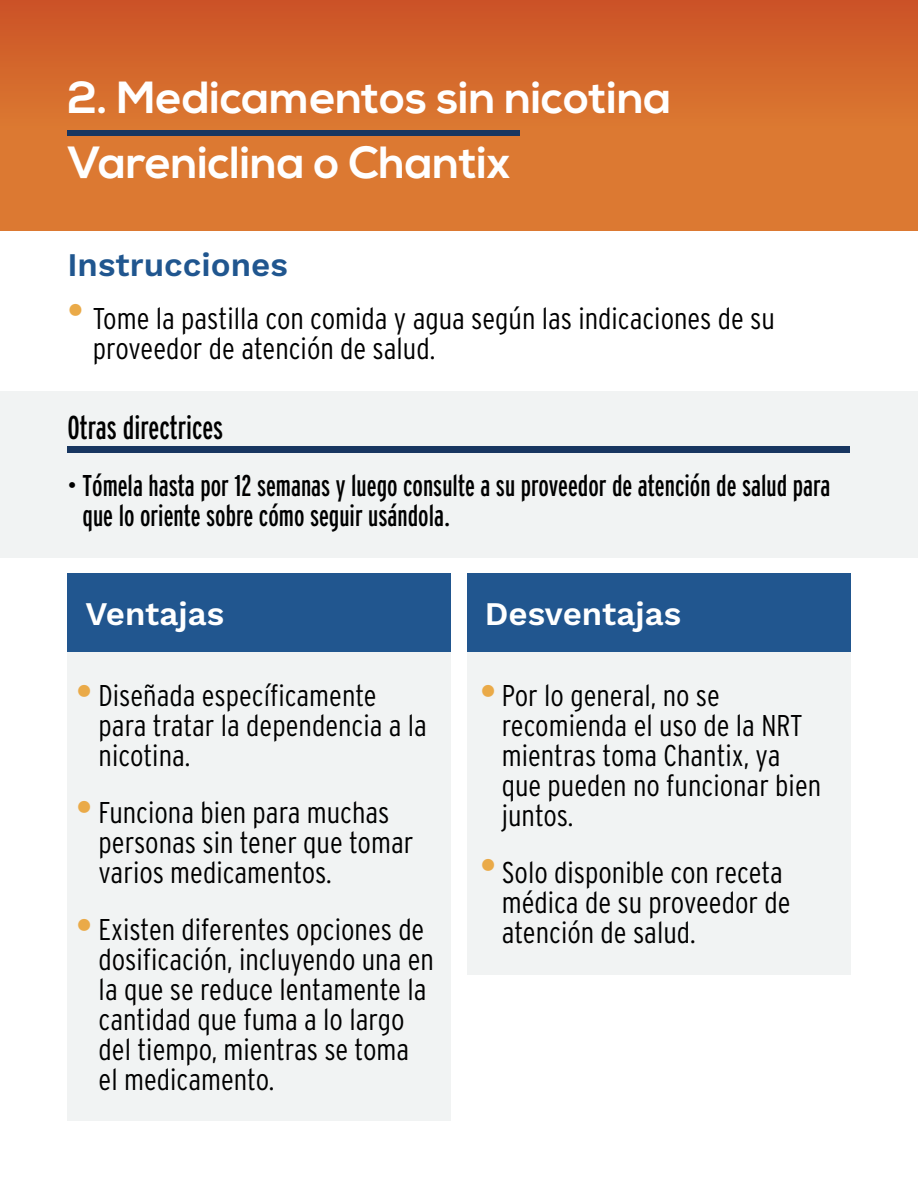
<style>
.page{position:relative;width:918px;height:1188px;background:#fff}
.page>*{position:absolute;margin:0;border:0;box-sizing:border-box;transform-origin:0 0}
.t1{font:700 45px/65.1px "Nexa";color:#fff}
.t2{font:600 33px "Work Sans";color:#fff}
.t3{font:33px "Interstate Compressed";color:#000}
.t4{font:600 33px "Work Sans";color:#20568f}
.t5{font:700 33px "Interstate";color:#eaaa48}
.t6{font:300 condensed 30px/30px "Interstate";color:#000}
.t7{font:30px/30px "Interstate Compressed";color:#000}
.s1{font-weight:700;font-stretch:normal;font-size:33px;color:#eaaa48}
</style>
<div class="page">
<div style="left:0;top:0;width:918px;height:230px;background:linear-gradient(to bottom,#ce5928,#e08335)"></div>
<div style="left:68px;top:130px;width:452px;height:6px;background:#183660"></div>
<div style="left:0;top:391px;width:918px;height:166px;background:#f1f3f3"></div>
<div style="left:68px;top:447px;width:782px;height:6px;background:#183660"></div>
<div style="left:68px;top:649px;width:383px;height:471px;background:#f1f3f3"></div>
<div style="left:467px;top:649px;width:383px;height:325px;background:#f1f3f3"></div>
<div style="left:68px;top:573px;width:383px;height:79px;background:#21568f"></div>
<div style="left:467px;top:573px;width:383px;height:79px;background:#21568f"></div>
<h1 class="t1" style="left:68px;top:66px;width:605px">2. Medicamentos sin nicotina<br>Vareniclina o Chantix</h1>
<p class="t4" style="left:68px;top:246px;width:222px">Instrucciones</p>
<p class="t5" style="left:68px;top:292px;width:18px">•</p>
<p class="t6" style="left:93px;top:303px;width:684px">Tome la pastilla con comida y agua según las indicaciones de su proveedor de atención de salud.</p>
<p class="t3" style="left:68px;top:409px;width:157px">Otras directrices</p>
<p class="t7" style="left:83px;top:470px;width:749px;text-indent:-15px">• Tómela hasta por 12 semanas y luego consulte a su proveedor de atención de salud para que lo oriente sobre cómo seguir usándola.</p>
<p class="t2" style="left:86px;top:594px;width:140px">Ventajas</p>
<p class="t2" style="left:485px;top:594px;width:198px">Desventajas</p>
<p class="t6" style="left:76px;top:680px;width:302px"><span class="s1">•</span> Diseñada específicamente</p>
<p class="t6" style="left:480px;top:680px;width:241px"><span class="s1">•</span> Por lo general, no se</p>
<p class="t5" style="left:76px;top:789px;width:18px">•</p>
<p class="t6" style="left:99px;top:710px;width:330px">para tratar la dependencia a la nicotina.</p>
<p class="t6" style="left:99px;top:797px;width:316px">Funciona bien para muchas personas sin tener que tomar varios medicamentos.</p>
<p class="t6" style="left:76px;top:914px;width:350px"><span class="s1">•</span> Existen diferentes opciones de</p>
<p class="t6" style="left:99px;top:944px;width:337px">dosificación, incluyendo una en la que se reduce lentamente la cantidad que fuma a lo largo del tiempo, mientras se toma el medicamento.</p>
<p class="t6" style="left:502px;top:710px;width:321px">recomienda el uso de la NRT mientras toma Chantix, ya que pueden no funcionar bien juntos.</p>
<p class="t6" style="left:502px;top:857px;width:290px">Solo disponible con receta médica de su proveedor de atención de salud.</p>
<p class="t5" style="left:480px;top:847px;width:18px">•</p>
</div>
